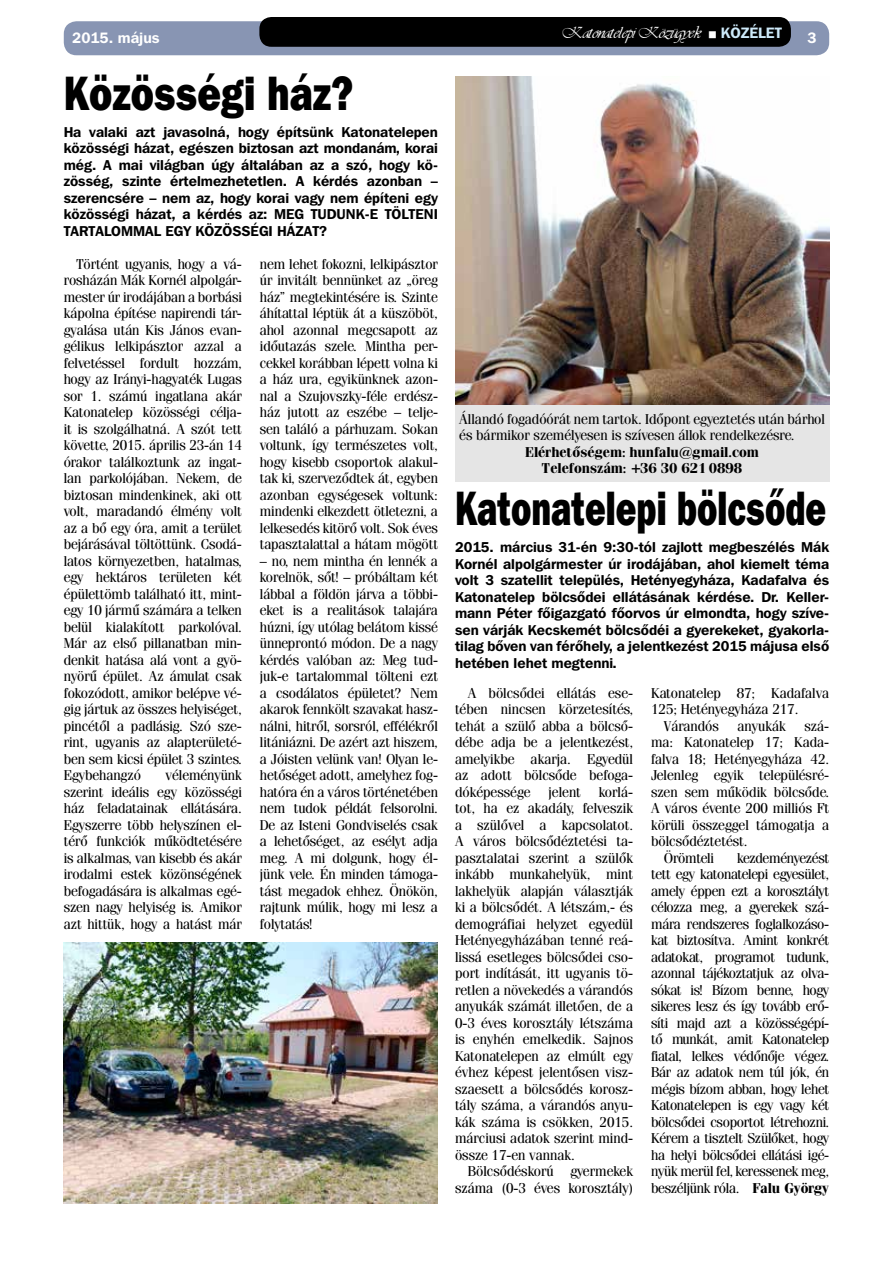
<style>
.page{position:relative;width:893px;height:1263px;background:#fff}
.page>*{position:absolute;margin:0;border:0;box-sizing:border-box;transform-origin:0 0}
.t1{font:48px "Franklin Gothic Hv PFL";color:#000;scale:.7 1}
.t2{font:48px "Franklin Gothic Hv PFL";color:#000;scale:.8 1}
.t3{font:15px "Vivienne PFL";letter-spacing:.01em;color:#fff}
.t4{font:700 15px "Franklin Gothic PFL";color:#fff}
.t5{font:700 15px "Franklin Gothic PFL";color:#cde9f9}
.t6{font:14.25px/16.5px "Fenice PFL";color:#000;text-align:justify}
.t7{font:700 14.25px/16.5px "Franklin Gothic PFL";color:#000;text-align:justify}
.t8{font:700 14.25px/16.5px "Fenice PFL";color:#000;text-align:center}
.t9{font:14.25px "Fenice PFL";letter-spacing:-.02em;color:#000}
.s1{color:#fff}
.s2{font-weight:700}
</style>
<div class="page">
<div style="left:64px;top:21px;width:765px;height:34px;background:#8895b3;border-radius:13px"></div>
<div style="left:259px;top:17px;width:532px;height:30px;background:#000;border-radius:12px"></div>
<img style="left:455px;top:77px;width:374px;height:328px">
<img style="left:64px;top:943px;width:374px;height:260px">
<div style="left:455px;top:405px;width:374px;height:77px;background:#e5e5e5"></div>
<p class="t5" style="left:709px;top:23px;width:75px"><span class="s1">■</span> KÖZÉLET</p>
<p class="t4" style="left:72px;top:29px;width:89px">2015. május</p>
<p class="t3" style="left:564px;top:23px;width:138px">Katonatelepi Közügyek</p>
<p class="t4" style="left:808px;top:29px;width:11px">3</p>
<h1 class="t2" style="left:64px;top:62px;width:363px">Közösségi ház?</h1>
<p class="t7" style="left:64px;top:123px;width:376px">Ha valaki azt javasolná, hogy építsünk Katonatelepen közösségi házat, egészen biztosan azt mondanám, korai még. A mai világban úgy általában az a szó, hogy kö&shy;zösség, szinte értelmezhetetlen. A kérdés azonban – szerencsére – nem az, hogy korai vagy nem építeni egy közösségi házat, a kérdés az: MEG TUDUNK-E TÖLTENI TARTALOMMAL EGY KÖZÖSSÉGI HÁZAT?</p>
<p class="t6" style="left:64px;top:255px;width:180px;text-indent:13px">Történt ugyanis, hogy a vá&shy;rosházán Mák Kornél alpolgár&shy;mester úr irodájában a borbási kápolna építése napirendi tár&shy;gyalása után Kis János evan&shy;gélikus lelkipásztor azzal a felvetéssel fordult hozzám, hogy az Irányi-hagyaték Lugas sor 1. számú ingatlana akár Katonatelep közösségi célja&shy;it is szolgálhatná. A szót tett követte, 2015. április 23-án 14 órakor találkoztunk az ingat&shy;lan parkolójában. Nekem, de biztosan mindenkinek, aki ott volt, maradandó élmény volt az a bő egy óra, amit a terület bejárásával töltöttünk. Csodá&shy;latos környezetben, hatalmas, egy hektáros területen két épülettömb található itt, mint&shy;egy 10 jármű számára a telken belül kialakított parkolóval.<br>Már az első pillanatban min&shy;denkit hatása alá vont a gyö&shy;nyörű épület. Az ámulat csak fokozódott, amikor belépve vé&shy;gig jártuk az összes helyiséget, pincétől a padlásig. Szó sze&shy;rint, ugyanis az alapterületé&shy;ben sem kicsi épület 3 szintes.<br>Egybehangzó</p>
<p class="t6" style="left:260px;top:255px;width:180px">nem lehet fokozni, lelkipásztor úr invitált bennünket az „öreg ház” megtekintésére is. Szinte áhítattal léptük át a küszöböt, ahol azonnal megcsapott az időutazás szele. Mintha per&shy;cekkel korábban lépett volna ki a ház ura, egyikünknek azon&shy;nal a Szujovszky-féle erdész&shy;ház jutott az eszébe – telje&shy;sen találó a párhuzam. Sokan voltunk, így természetes volt, hogy kisebb csoportok alakul&shy;tak ki, szerveződtek át, egyben azonban egységesek voltunk: mindenki elkezdett ötletezni, a lelkesedés kitörő volt. Sok éves tapasztalattal a hátam mögött</p>
<p class="t6" style="left:260px;top:552px;width:180px">– no, nem mintha én lennék a korelnök, sőt! – próbáltam két lábbal a földön járva a többi&shy;eket is a realitások talajára húzni, így utólag belátom kissé ünneprontó módon. De a nagy kérdés valóban az: Meg tud&shy;juk-e tartalommal tölteni ezt a csodálatos épületet? Nem akarok fennkölt szavakat hasz&shy;nálni, hitről, sorsról, effélékről litániázni. De azért azt hiszem, a Jóisten velünk van! Olyan le&shy;hetőséget adott, amelyhez fog&shy;hatóra én a város történetében nem tudok példát felsorolni.<br>De az Isteni Gondviselés csak a lehetőséget, az esélyt adja meg. A mi dolgunk, hogy él&shy;jünk vele. Én minden támoga&shy;tást megadok ehhez. Önökön, rajtunk múlik, hogy mi lesz a folytatás!</p>
<p class="t6" style="left:64px;top:767px;width:180px;text-indent:102px">véleményünk szerint ideális egy közösségi ház feladatainak ellátására.<br>Egyszerre több helyszínen el&shy;térő funkciók működtetésére is alkalmas, van kisebb és akár irodalmi estek közönségének befogadására is alkalmas egé&shy;szen nagy helyiség is. Amikor azt hittük, hogy a hatást már</p>
<p class="t6" style="left:459px;top:410px;width:367px">Állandó fogadóórát nem tartok. Időpont egyeztetés után bárhol és bármikor személyesen is szívesen állok rendelkezésre.</p>
<p class="t8" style="left:525px;top:443px;width:235px">Elérhetőségem: hunfalu@gmail.com<br>Telefonszám: +36 30 621 0898</p>
<h1 class="t1" style="left:455px;top:478px;width:532px">Katonatelepi bölcsőde</h1>
<p class="t7" style="left:455px;top:538px;width:376px">2015. március 31-én 9:30-tól zajlott megbeszélés Mák Kornél alpolgármester úr irodájában, ahol kiemelt téma volt 3 szatellit település, Hetényegyháza, Kadafalva és Katonatelep bölcsődei ellátásának kérdése. Dr. Keller&shy;mann Péter főigazgató főorvos úr elmondta, hogy szíve&shy;sen várják Kecskemét bölcsődéi a gyerekeket, gyakorla&shy;tilag bőven van férőhely, a jelentkezést 2015 májusa első hetében lehet megtenni.</p>
<p class="t6" style="left:455px;top:684px;width:180px;text-indent:13px">A bölcsődei ellátás ese&shy;tében nincsen körzetesítés, tehát a szülő abba a bölcső&shy;débe adja be a jelentkezést, amelyikbe akarja. Egyedül az adott bölcsőde befoga&shy;dóképessége</p>
<p class="t6" style="left:651px;top:684px;width:180px">Katonatelep 87; Kadafalva</p>
<p class="t6" style="left:651px;top:701px;width:149px">125; Hetényegyháza 217.</p>
<p class="t6" style="left:664px;top:717px;width:57px">Várandós</p>
<p class="t6" style="left:737px;top:717px;width:50px">anyukák</p>
<p class="t6" style="left:804px;top:717px;width:26px">szá-</p>
<p class="t6" style="left:651px;top:734px;width:180px">ma: Katonatelep 17; Kada-</p>
<p class="t6" style="left:651px;top:750px;width:180px">falva 18; Hetényegyháza 42.</p>
<p class="t6" style="left:651px;top:767px;width:180px">Jelenleg egyik településré-</p>
<p class="t6" style="left:651px;top:783px;width:180px">szen sem működik bölcsőde.</p>
<p class="t6" style="left:651px;top:800px;width:180px">A város évente 200 milliós Ft</p>
<p class="t6" style="left:651px;top:816px;width:180px">körüli összeggel támogatja a</p>
<p class="t6" style="left:651px;top:833px;width:98px">bölcsődéztetést.</p>
<p class="t9" style="left:664px;top:849px;width:52px">Örömteli</p>
<p class="t6" style="left:455px;top:783px;width:180px;text-indent:144px">korlá&shy;tot, ha ez akadály, felveszik a szülővel a kapcsolatot.<br>A város bölcsődéztetési ta&shy;pasztalatai szerint a szülők inkább munkahelyük, mint lakhelyük alapján választják ki a bölcsődét. A létszám,- és demográfiai helyzet egyedül Hetényegyházában tenné reá&shy;lissá esetleges bölcsődei cso&shy;port indítását, itt ugyanis tö&shy;retlen a növekedés a várandós anyukák számát illetően, de a 0-3 éves korosztály létszáma is enyhén emelkedik. Sajnos Katonatelepen az elmúlt egy évhez képest jelentősen vis - szaesett a bölcsődés korosz&shy;tály száma, a várandós anyu&shy;kák száma is csökken, 2015. márciusi adatok szerint mind&shy;össze 17-en vannak.</p>
<p class="t6" style="left:455px;top:1163px;width:180px;text-align:right">Bölcsődéskorú gyermekek száma (0-3 éves korosztály)</p>
<p class="t6" style="left:548px;top:783px;width:34px">jelent</p>
<p class="t6" style="left:651px;top:849px;width:180px;text-indent:86px">kezdeményezést tett egy katonatelepi egyesület, amely éppen ezt a korosztályt célozza meg, a gyerekek szá&shy;mára rendszeres foglalkozáso&shy;kat biztosítva. Amint konkrét adatokat, programot tudunk, azonnal tájékoztatjuk az olva&shy;sókat is! Bízom benne, hogy sikeres lesz és így tovább erő&shy;síti majd azt a közösségépí&shy;tő munkát, amit Katonatelep fiatal, lelkes védőnője végez.<br>Bár az adatok nem túl jók, én mégis bízom abban, hogy lehet Katonatelepen is egy vagy két bölcsődei csoportot létrehozni.<br>Kérem a tisztelt Szülőket, hogy ha helyi bölcsődei ellátási igé&shy;nyük merül fel, keressenek meg, beszéljünk róla. <span class="s2">Falu György</span></p>
</div>
